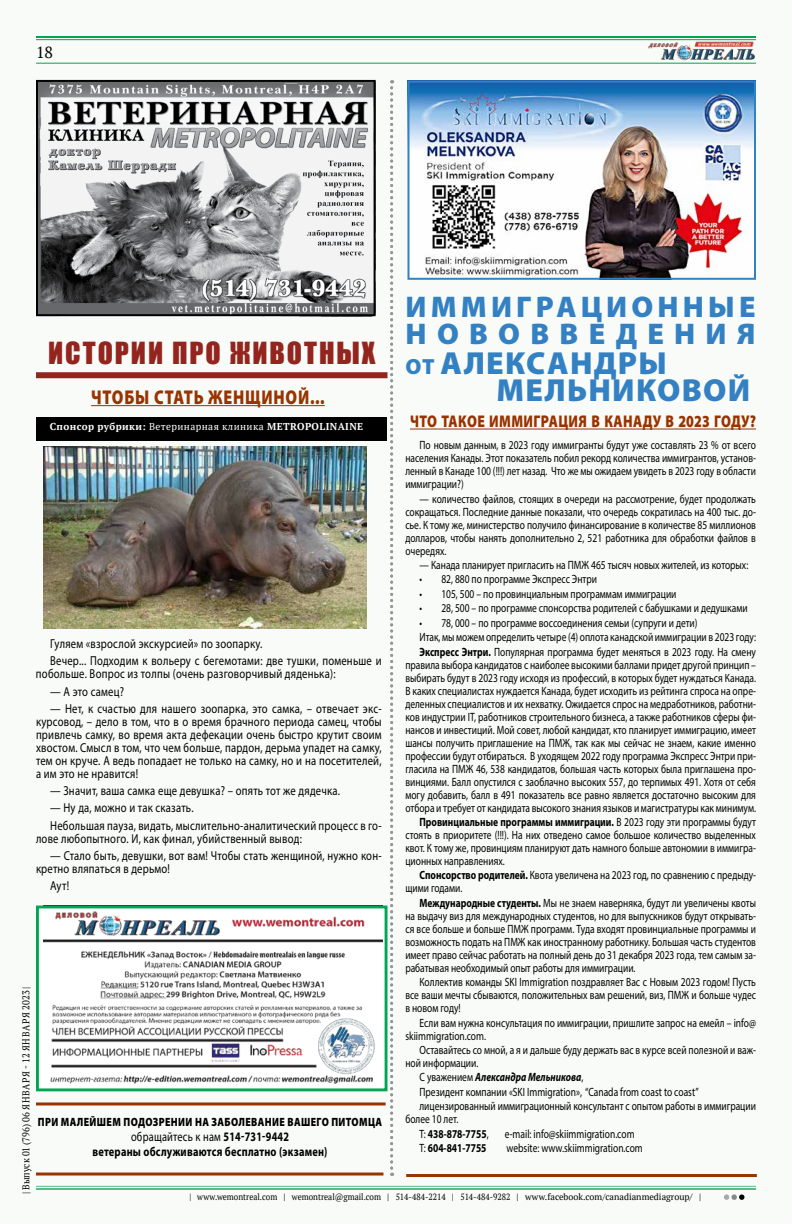
<style>
.page{position:relative;width:792px;height:1224px;background:#f9fbf8}
.page>*{position:absolute;margin:0;border:0;box-sizing:border-box;transform-origin:0 0}
.t1{font:900 32px/27px "Myriad Pro";letter-spacing:.04em;color:#3381c3}
.t2{font:900 30px/27px "Myriad Pro";letter-spacing:.135em;color:#3381c3}
.t3{font:28px "Impact";letter-spacing:.07em;color:#94251e}
.t4{font:900 20px "Myriad Pro";letter-spacing:.05em;color:#930;scale:.8 1}
.t5{font:900 17px "Myriad Pro";letter-spacing:.03em;color:#930;scale:.8 1}
.t6{font:16px "PT Serif";color:#000}
.t7{font:13px/13px "Myriad Pro";letter-spacing:.02em;color:#000;scale:.82 1}
.t8{font:700 13px/15px "Myriad Pro";letter-spacing:.02em;color:#000;text-align:center;scale:.78 1}
.t9{font:12px/13px "Myriad Pro";color:#000;text-align:justify;scale:.79 1}
.t10{font:900 12px "Myriad Pro";letter-spacing:.04em;color:#000;scale:.82 1}
.t11{font:700 12px "Myriad Pro";color:#000;scale:.79 1}
.t12{font:700 10px "PT Serif";letter-spacing:.04em;color:#fff}
.t13{font:10px "PT Serif";color:#000;scale:.9 1}
.t14{font:9px "PT Serif";color:#000;scale:.9 1}
.s1{font-size:22px}
.s2{font-weight:700}
.s3{font-weight:700;font-style:italic}
.s4{font-weight:400}
</style>
<div class="page">
<img style="left:648px;top:41px;width:107px;height:20px">
<hr style="left:36px;top:63px;width:720px;height:1px;background:#00a651">
<hr style="left:36px;top:1186px;width:720px;height:1px;background:#57bd84">
<hr style="left:36px;top:1188px;width:720px;height:2px;background:#57bd84">
<hr style="left:36px;top:36px;width:720px;height:2px;background:#00a651">
<hr style="left:36px;top:39px;width:720px;height:1px;background:#00a651">
<svg style="left:724px;top:1194px;width:20px;height:6px"></svg>
<div style="left:37px;top:907px;width:349px;height:183px;background:#fff"></div>
<img style="left:43px;top:911px;width:339px;height:173px">
<div style="left:36px;top:906px;width:351px;height:185px;border:3px solid #00a651"></div>
<img style="left:39px;top:83px;width:334px;height:230px">
<div style="left:36px;top:80px;width:340px;height:236px;border:2px solid #000"></div>
<img style="left:410px;top:84px;width:343px;height:193px">
<div style="left:407px;top:81px;width:349px;height:199px;border:2px solid #3381c3"></div>
<div style="left:36px;top:372px;width:351px;height:6px;background:#94251e"></div>
<div style="left:36px;top:417px;width:351px;height:23px;background:#000"></div>
<hr style="left:36px;top:1173px;width:347px;height:3px;background:#930">
<hr style="left:406px;top:1174px;width:351px;height:3px;background:#930">
<hr style="left:36px;top:1102px;width:350px;height:3px;background:#930">
<img style="left:430px;top:184px;width:67px;height:67px">
<svg style="left:390px;top:80px;width:3px;height:1096px"></svg>
<hr style="left:91px;top:405px;width:234px;height:1px;background:#930">
<hr style="left:410px;top:429px;width:346px;height:1px;background:#930">
<img style="left:43px;top:446px;width:323px;height:182px">
<h3 class="t6" style="left:36px;top:42px;width:19px">18</h3>
<h3 class="t3" style="left:48px;top:331px;width:328px">ИСТОРИИ ПРО ЖИВОТНЫХ</h3>
<h3 class="t4" style="left:91px;top:386px;width:294px">ЧТОБЫ СТАТЬ ЖЕНЩИНОЙ...</h3>
<h2 class="t2" style="left:406px;top:293px;width:351px">ИММИГРАЦИОННЫЕ<br>НОВОВВЕДЕНИЯ</h2>
<h1 class="t1" style="left:496px;top:350px;width:256px;text-indent:-91px"><span class="s1">ОТ</span> АЛЕКСАНДРЫ<br>МЕЛЬНИКОВОЙ</h1>
<h3 class="t5" style="left:410px;top:412px;width:434px">ЧТО ТАКОЕ ИММИГРАЦИЯ В КАНАДУ В 2023 ГОДУ?</h3>
<p class="t9" style="left:405px;top:439px;width:445px;text-indent:14px">По новым данным, в 2023 году иммигранты будут уже составлять 23 % от всего населения Канады. Этот показатель побил рекорд количества иммигрантов, установ&shy;ленный в Канаде 100 (!!!) лет назад. Что же мы ожидаем увидеть в 2023 году в области иммиграции?)</p>
<p class="t9" style="left:405px;top:492px;width:445px;text-indent:14px">— количество файлов, стоящих в очереди на рассмотрение, будет продолжать сокращаться. Последние данные показали, что очередь сократилась на 400 тыс. до&shy;сье. К тому же, министерство получило финансирование в количестве 85 миллионов долларов, чтобы нанять дополнительно 2, 521 работника для обработки файлов в очередях.</p>
<p class="t9" style="left:420px;top:558px;width:418px">— Канада планирует пригласить на ПМЖ 465 тысяч новых жителей, из которых:</p>
<p class="t9" style="left:420px;top:573px;width:226px">• 82, 880 по программе Экспресс Энтри</p>
<p class="t9" style="left:420px;top:587px;width:327px">• 105, 500 – по провинциальным программам иммиграции</p>
<p class="t9" style="left:420px;top:602px;width:417px">• 28, 500 – по программе спонсорства родителей с бабушками и дедушками</p>
<p class="t9" style="left:420px;top:615px;width:427px;line-height:14.4px;text-align:left">• 78, 000 – по программе воссоединения семьи (супруги и дети)<br>Итак, мы можем определить четыре (4) оплота канадской иммиграции в 2023 году:<br><span class="s2">Экспресс Энтри.</span> Популярная программа будет меняться в 2023 году. На смену</p>
<p class="t9" style="left:405px;top:658px;width:445px">правила выбора кандидатов с наиболее высокими баллами придет другой принцип – выбирать будут в 2023 году исходя из профессий, в которых будет нуждаться Канада.<br>В каких специалистах нуждается Канада, будет исходить из рейтинга спроса на опре&shy;деленных специалистов и их нехватку. Ожидается спрос на медработников, работни&shy;ков индустрии IT, работников строительного бизнеса, а также работников сферы фи&shy;нансов и инвестиций. Мой совет, любой кандидат, кто планирует иммиграцию, имеет шансы получить приглашение на ПМЖ, так как мы сейчас не знаем, какие именно профессии будут отбираться. В уходящем 2022 году программа Экспресс Энтри при&shy;гласила на ПМЖ 46, 538 кандидатов, большая часть которых была приглашена про&shy;винциями. Балл опустился с заоблачно высоких 557, до терпимых 491. Хотя от себя могу добавить, балл в 491 показатель все равно является достаточно высоким для отбора и требует от кандидата высокого знания языков и магистратуры как минимум.</p>
<p class="t9" style="left:405px;top:815px;width:445px;text-indent:14px"><span class="s2">Провинциальные программы иммиграции.</span> В 2023 году эти программы будут стоять в приоритете (!!!). На них отведено самое большое количество выделенных квот. К тому же, провинциям планируют дать намного больше автономии в иммигра&shy;ционных направлениях.</p>
<p class="t9" style="left:405px;top:869px;width:445px;text-indent:14px"><span class="s2">Спонсорство родителей.</span> Квота увеличена на 2023 год, по сравнению с предыду&shy;щими годами.</p>
<p class="t9" style="left:405px;top:896px;width:445px;text-indent:14px"><span class="s2">Международные студенты.</span> Мы не знаем наверняка, будут ли увеличены квоты на выдачу виз для международных студентов, но для выпускников будут открывать&shy;ся все больше и больше ПМЖ программ. Туда входят провинциальные программы и возможность подать на ПМЖ как иностранному работнику. Большая часть студентов имеет право сейчас работать на полный день до 31 декабря 2023 года, тем самым за&shy;рабатывая необходимый опыт работы для иммиграции.</p>
<p class="t9" style="left:405px;top:976px;width:445px;text-indent:14px">Коллектив команды SKI Immigration поздравляет Вас с Новым 2023 годом! Пусть все ваши мечты сбываются, положительных вам решений, виз, ПМЖ и больше чудес в новом году!</p>
<p class="t9" style="left:405px;top:1016px;width:445px;text-indent:14px">Если вам нужна консультация по иммиграции, пришлите запрос на емейл – info@ skiimmigration.com.</p>
<p class="t9" style="left:405px;top:1043px;width:445px;text-indent:14px">Оставайтесь со мной, а я и дальше буду держать вас в курсе всей полезной и важ&shy;ной информации.</p>
<p class="t9" style="left:420px;top:1070px;width:427px;line-height:14.4px;text-align:left">С уважением <span class="s3">Александра Мельникова</span>,<br>Президент компании «SKI Immigration», “Canada from coast to coast” лицензированный иммиграционный консультант с опытом работы в иммиграции</p>
<p class="t9" style="left:420px;top:1112px;width:89px;line-height:14.4px;text-indent:-14px">более 10 лет.<br>T: <span class="s2">438-878-7755</span>,</p>
<p class="t12" style="left:50px;top:420px;width:315px">Спонсор рубрики: <span class="s4">Ветеринарная клиника</span> METROPOLINAINE</p>
<p class="t7" style="left:50px;top:635px;width:406px;line-height:17.3px">Гуляем «взрослой экскурсией» по зоопарку.<br>Вечер... Подходим к вольеру с бегемотами: две тушки, поменьше и</p>
<p class="t7" style="left:36px;top:667px;width:367px">побольше. Вопрос из толпы (очень разговорчивый дяденька):</p>
<p class="t7" style="left:50px;top:684px;width:92px">— А это самец?</p>
<p class="t7" style="left:36px;top:702px;width:423px;text-align:justify;text-indent:14px">— Нет, к счастью для нашего зоопарка, это самка, – отвечает экс&shy;курсовод, – дело в том, что в о время брачного периода самец, чтобы привлечь самку, во время акта дефекации очень быстро крутит своим хвостом. Смысл в том, что чем больше, пардон, дерьма упадет на самку, тем он круче. А ведь попадает не только на самку, но и на посетителей, а им это не нравится!</p>
<p class="t7" style="left:50px;top:784px;width:355px">— Значит, ваша самка еще девушка? – опять тот же дядечка.</p>
<p class="t7" style="left:50px;top:799px;width:406px;line-height:17.3px">— Ну да, можно и так сказать.<br>Небольшая пауза, видать, мыслительно-аналитический процесс в го-</p>
<p class="t7" style="left:36px;top:831px;width:326px">лове любопытного. И, как финал, убийственный вывод:</p>
<p class="t7" style="left:36px;top:849px;width:423px;text-indent:14px">— Стало быть, девушки, вот вам! Чтобы стать женщиной, нужно кон&shy;кретно вляпаться в дерьмо!</p>
<p class="t7" style="left:50px;top:879px;width:25px">Аут!</p>
<p class="t13" style="left:20px;top:1194px;width:232px;rotate:-90deg">| Выпуск 01 (796) 06 ЯНВАРЯ - 12 ЯНВАРЯ 2023 |</p>
<p class="t10" style="left:38px;top:1116px;width:421px">ПРИ МАЛЕЙШЕМ ПОДОЗРЕНИИ НА ЗАБОЛЕВАНИЕ ВАШЕГО ПИТОМЦА</p>
<p class="t8" style="left:92px;top:1129px;width:303px"><span class="s4">обращайтесь к нам</span> 514-731-9442<br>ветераны обслуживаются бесплатно (экзамен)</p>
<p class="t9" style="left:505px;top:1127px;width:166px">e-mail: info@skiimmigration.com</p>
<p class="t11" style="left:420px;top:1140px;width:86px"><span class="s4">T:</span> 604-841-7755</p>
<p class="t9" style="left:507px;top:1141px;width:174px">website: www.skiimmigration.com</p>
<p class="t14" style="left:190px;top:1191px;width:570px">| www.wemontreal.com | wemontreal@gmail.com | 514-484-2214 | 514-484-9282 | www.facebook.com/canadianmediagroup/ |</p>
</div>
